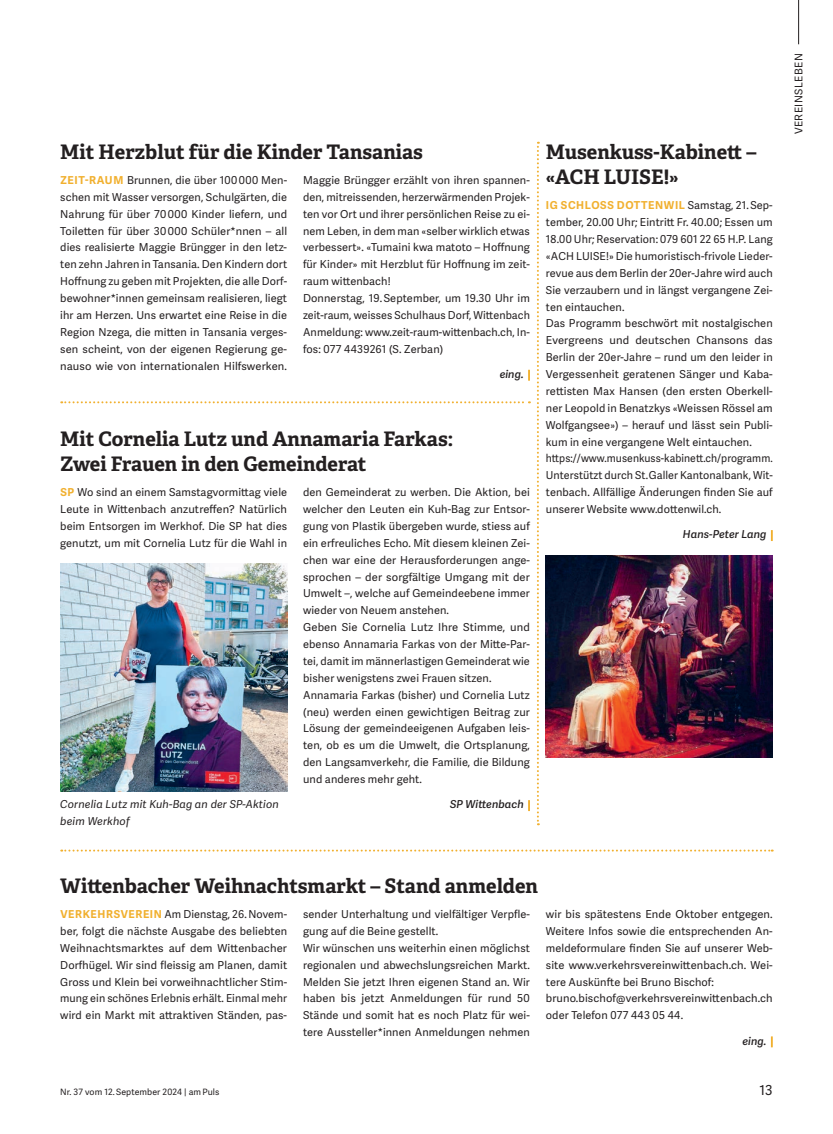
<style>
.page{position:relative;width:833px;height:1134px;background:#fff}
.page>*{position:absolute;margin:0;border:0;box-sizing:border-box;transform-origin:0 0}
.t1{font:700 20px/25px "Adelle";color:#231f20}
.t2{font:13.75px "Adelle Sans";color:#231f20}
.t3{font:11px/16.9px "Adelle Sans";letter-spacing:.01em;color:#231f20}
.t4{font:italic 11px/16.9px "Adelle Sans";letter-spacing:.015em;color:#231f20}
.t5{font:italic 600 11px "Adelle Sans";letter-spacing:.005em;color:#231f20}
.t6{font:10.62px "Adelle Sans";letter-spacing:.05em;color:#231f20}
.t7{font:8.75px "Adelle Sans";letter-spacing:.01em;color:#231f20}
.s1{font-weight:700;color:#f1b02f}
</style>
<div class="page">
<hr style="left:798px;top:0;width:1px;height:44px;background:#231f20">
<svg style="left:537px;top:142px;width:2px;height:683px"></svg>
<svg style="left:61px;top:401px;width:469px;height:2px"></svg>
<svg style="left:61px;top:849px;width:711px;height:2px"></svg>
<svg style="left:528px;top:370px;width:2px;height:11px"></svg>
<svg style="left:528px;top:800px;width:2px;height:11px"></svg>
<img style="left:60px;top:564px;width:227px;height:227px">
<img style="left:546px;top:555px;width:226px;height:203px">
<h1 class="t1" style="left:60px;top:139px;width:364px">Mit Herzblut für die Kinder Tansanias</h1>
<p class="t3" style="left:60px;top:172px;width:228px;text-align:justify"><span class="s1">ZEIT-RAUM</span> Brunnen, die über 100 000 Men&shy;schen mit Wasser versorgen, Schulgärten, die Nahrung für über 70 000 Kinder liefern, und Toiletten für über 30 000 Schüler*nnen – all dies realisierte Maggie Brüngger in den letz&shy;ten zehn Jahren in Tansania. Den Kindern dort Hoffnung zu geben mit Projekten, die alle Dorf&shy;bewohner*innen gemeinsam realisieren, liegt ihr am Herzen. Uns erwartet eine Reise in die Region Nzega, die mitten in Tansania verges&shy;sen scheint, von der eigenen Regierung ge&shy;nauso wie von internationalen Hilfswerken.</p>
<p class="t3" style="left:303px;top:172px;width:228px">Maggie Brüngger erzählt von ihren spannen&shy;den, mitreissenden, herzerwärmenden Projek&shy;ten vor Ort und ihrer persönlichen Reise zu ei&shy;nem Leben, in dem man «selber wirklich etwas verbessert». «Tumaini kwa matoto – Hoffnung für Kinder» mit Herzblut für Hoffnung im zeit&shy;raum wittenbach!<br>Donnerstag, 19. September, um 19.30 Uhr im zeit-raum, weisses Schulhaus Dorf, Wittenbach Anmeldung: www.zeit-raum-wittenbach.ch, In&shy;fos: 077 4439261 (S. Zerban)</p>
<p class="t5" style="left:499px;top:368px;width:26px">eing.</p>
<h1 class="t1" style="left:60px;top:426px;width:394px">Mit Cornelia Lutz und Annamaria Farkas:<br>Zwei Frauen in den Gemeinderat</h1>
<p class="t3" style="left:60px;top:484px;width:228px;text-align:justify"><span class="s1">SP</span> Wo sind an einem Samstagvormittag viele Leute in Wittenbach anzutreffen? Natürlich beim Entsorgen im Werkhof. Die SP hat dies genutzt, um mit Cornelia Lutz für die Wahl in</p>
<p class="t3" style="left:303px;top:484px;width:228px">den Gemeinderat zu werben. Die Aktion, bei welcher den Leuten ein Kuh-Bag zur Entsor&shy;gung von Plastik übergeben wurde, stiess auf ein erfreuliches Echo. Mit diesem kleinen Zei&shy;chen war eine der Herausforderungen ange&shy;sprochen – der sorgfältige Umgang mit der Umwelt –, welche auf Gemeindeebene immer wieder von Neuem anstehen.<br>Geben Sie Cornelia Lutz Ihre Stimme, und ebenso Annamaria Farkas von der Mitte-Par&shy;tei, damit im männerlastigen Gemeinderat wie bisher wenigstens zwei Frauen sitzen.<br>Annamaria Farkas (bisher) und Cornelia Lutz (neu) werden einen gewichtigen Beitrag zur Lösung der gemeindeeigenen Aufgaben leis&shy;ten, ob es um die Umwelt, die Ortsplanung, den Langsamverkehr, die Familie, die Bildung und anderes mehr geht.</p>
<p class="t5" style="left:450px;top:798px;width:75px">SP Wittenbach</p>
<p class="t4" style="left:60px;top:796px;width:220px">Cornelia Lutz mit Kuh-Bag an der SP-Aktion beim Werkhof</p>
<h1 class="t1" style="left:546px;top:139px;width:212px">Musenkuss-Kabinett – «ACH LUISE!»</h1>
<p class="t3" style="left:546px;top:197px;width:228px"><span class="s1">IG SCHLOSS DOTTENWIL</span> Samstag, 21. Sep&shy;tember, 20.00 Uhr; Eintritt Fr. 40.00; Essen um 18.00 Uhr; Reservation: 079 601 22 65 H.P. Lang «ACH LUISE!» Die humoristisch-frivole Lieder&shy;revue aus dem Berlin der 20er-Jahre wird auch Sie verzaubern und in längst vergangene Zei&shy;ten eintauchen.<br>Das Programm beschwört mit nostalgischen Evergreens und deutschen Chansons das Berlin der 20er-Jahre – rund um den leider in Vergessenheit geratenen Sänger und Kaba&shy;rettisten Max Hansen (den ersten Oberkell&shy;ner Leopold in Benatzkys «Weissen Rössel am Wolfgangsee») – herauf und lässt sein Publi&shy;kum in eine vergangene Welt eintauchen. https://www.musenkuss-kabinett.ch/programm.<br>Unterstützt durch St.Galler Kantonalbank, Wit&shy;tenbach. Allfällige Änderungen finden Sie auf unserer Website www.dottenwil.ch.</p>
<p class="t5" style="left:683px;top:528px;width:85px">Hans-Peter Lang</p>
<h1 class="t1" style="left:60px;top:873px;width:479px">Wittenbacher Weihnachtsmarkt – Stand anmelden</h1>
<p class="t3" style="left:60px;top:906px;width:228px;text-align:justify"><span class="s1">VERKEHRSVEREIN</span> Am Dienstag, 26. Novem&shy;ber, folgt die nächste Ausgabe des beliebten Weihnachtsmarktes auf dem Wittenbacher Dorfhügel. Wir sind fleissig am Planen, damit Gross und Klein bei vorweihnachtlicher Stim&shy;mung ein schönes Erlebnis erhält. Einmal mehr wird ein Markt mit attraktiven Ständen, pas-</p>
<p class="t3" style="left:303px;top:906px;width:228px">sender Unterhaltung und vielfältiger Verpfle&shy;gung auf die Beine gestellt.<br>Wir wünschen uns weiterhin einen möglichst regionalen und abwechslungsreichen Markt.<br>Melden Sie jetzt Ihren eigenen Stand an. Wir haben bis jetzt Anmeldungen für rund 50<br>Stände und somit hat es noch Platz für wei&shy;tere Aussteller*innen Anmeldungen nehmen</p>
<p class="t3" style="left:546px;top:906px;width:228px">wir bis spätestens Ende Oktober entgegen.<br>Weitere Infos sowie die entsprechenden An&shy;meldeformulare finden Sie auf unserer Web&shy;site www.verkehrsvereinwittenbach.ch. Wei&shy;tere Auskünfte bei Bruno Bischof: bruno.bischof@verkehrsvereinwittenbach.ch oder Telefon 077 443 05 44.</p>
<p class="t5" style="left:742px;top:1034px;width:26px">eing.</p>
<p class="t7" style="left:60px;top:1087px;width:161px">Nr. 37 vom 12. September 2024 | am Puls</p>
<p class="t2" style="left:759px;top:1082px;width:15px">13</p>
<p class="t6" style="left:792px;top:134px;width:83px;rotate:-90deg">VEREINSLEBEN</p>
</div>
